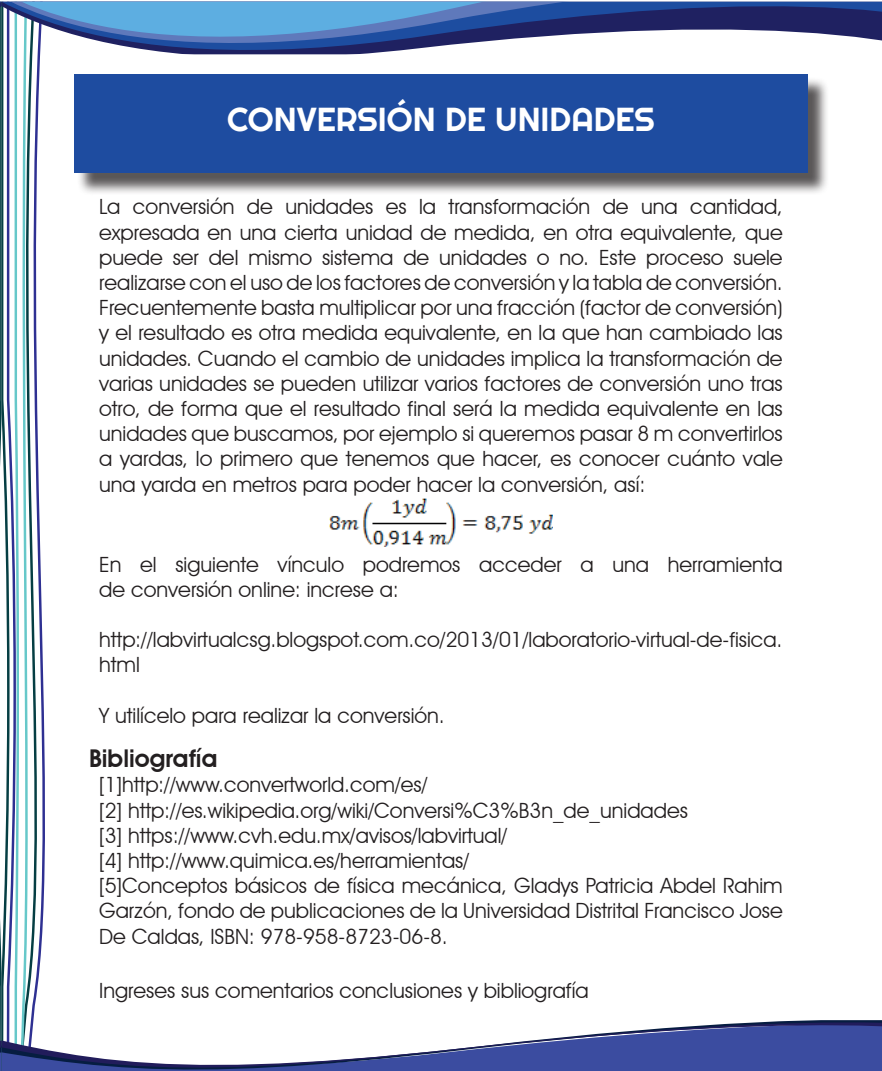
<style>
.page{position:relative;width:882px;height:1071px;background:#fff}
.page>*{position:absolute;margin:0;border:0;box-sizing:border-box;transform-origin:0 0}
.t1{font:33.25px "Righteous";color:#fff}
.t2{font:600 24.5px "Avant Garde IT Cby BT";color:#231f20}
.t3{font:21px/25.2px "Avant Garde IT Cby BT";color:#231f20}
</style>
<div class="page">
<svg style="left:0;top:2px;width:2px;height:1069px"></svg>
<svg style="left:2px;top:120px;width:3px;height:876px"></svg>
<svg style="left:5px;top:120px;width:40px;height:876px"></svg>
<svg style="left:13px;top:120px;width:20px;height:876px"></svg>
<svg style="left:2px;top:90px;width:37px;height:30px"></svg>
<svg style="left:2px;top:2px;width:880px;height:84px"></svg>
<svg style="left:2px;top:1006px;width:880px;height:65px"></svg>
<img style="left:329px;top:498px;width:224px;height:48px">
<div style="left:77px;top:77px;width:752px;height:118px;background:#231f20;opacity:.75"></div>
<div style="left:74px;top:74px;width:734px;height:99px;background:#1e4ca0"></div>
<h1 class="t1" style="left:227px;top:99px;width:429px">CONVERSIÓN DE UNIDADES</h1>
<p class="t3" style="left:99px;top:194px;width:685px;text-align:justify">La conversión de unidades es la transformación de una cantidad, expresada en una cierta unidad de medida, en otra equivalente, que puede ser del mismo sistema de unidades o no. Este proceso suele realizarse con el uso de los factores de conversión y la tabla de conversión.<br>Frecuentemente basta multiplicar por una fracción (factor de conversión) y el resultado es otra medida equivalente, en la que han cambiado las unidades. Cuando el cambio de unidades implica la transformación de varias unidades se pueden utilizar varios factores de conversión uno tras otro, de forma que el resultado final será la medida equivalente en las unidades que buscamos, por ejemplo si queremos pasar 8 m convertirlos a yardas, lo primero que tenemos que hacer, es conocer cuánto vale una yarda en metros para poder hacer la conversión, así:</p>
<p class="t3" style="left:99px;top:551px;width:685px">En el siguiente vínculo podremos acceder a una herramienta de conversión online: increse a:</p>
<p class="t3" style="left:99px;top:627px;width:685px">http://labvirtualcsg.blogspot.com.co/2013/01/laboratorio-virtual-de-fisica. html</p>
<p class="t3" style="left:99px;top:703px;width:347px">Y utilícelo para realizar la conversión.</p>
<p class="t2" style="left:89px;top:744px;width:130px">Bibliografía</p>
<p class="t3" style="left:99px;top:772px;width:685px">[1]http://www.convertworld.com/es/<br>[2] http://es.wikipedia.org/wiki/Conversi%C3%B3n_de_unidades<br>[3] https://www.cvh.edu.mx/avisos/labvirtual/<br>[4] http://www.quimica.es/herramientas/<br>[5]Conceptos básicos de física mecánica, Gladys Patricia Abdel Rahim Garzón, fondo de publicaciones de la Universidad Distrital Francisco Jose De Caldas, ISBN: 978-958-8723-06-8.</p>
<p class="t3" style="left:99px;top:978px;width:491px">Ingreses sus comentarios conclusiones y bibliografía</p>
</div>
